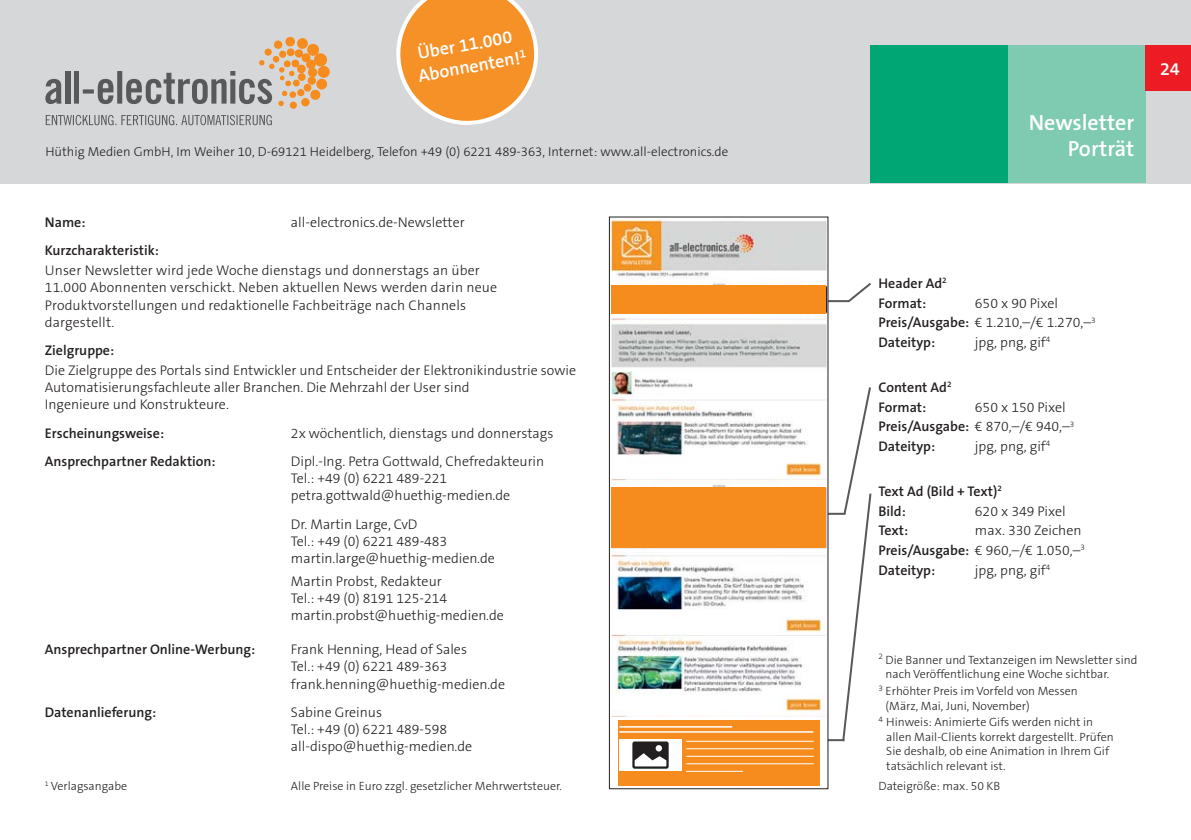
<style>
.page{position:relative;width:1191px;height:840px;background:#fff}
.page>*{position:absolute;margin:0;border:0;box-sizing:border-box;transform-origin:0 0}
.t1{font:600 22px/26px "The Sans Os F";color:#fff;text-align:right}
.t2{font:600 18px/22px "The Sans Os F";color:#fff}
.t3{font:300 14px/17px "The Sans Os F";color:#231f20}
.t4{font:600 14px/19.6px "The Sans Os F";color:#231f20}
.t5{font:300 13px "The Sans Os F";color:#231f20}
.t6{font:300 12px/14.4px "The Sans Os F";color:#231f20}
.s1{font-weight:600}
</style>
<div class="page">
<div style="left:0;top:0;width:1191px;height:183px;background:#d6d7d9"></div>
<div style="left:1008px;top:45px;width:137px;height:138px;background:#7ecbb1"></div>
<div style="left:870px;top:45px;width:138px;height:138px;background:#00a774"></div>
<div style="left:1145px;top:45px;width:46px;height:46px;background:#ed1c24"></div>
<svg style="left:396px;top:0;width:142px;height:125px"></svg>
<svg style="left:46px;top:115px;width:226px;height:10px"></svg>
<svg style="left:318px;top:66px;width:12px;height:12px"></svg>
<svg style="left:45px;top:37px;width:283px;height:70px"></svg>
<div style="left:290px;top:101px;width:7px;height:8px;background:#f68b1e;border-radius:50%"></div>
<div style="left:289px;top:91px;width:7px;height:7px;background:#f68b1e;border-radius:50%"></div>
<hr style="left:800px;top:738px;width:44px;height:2px;background:#58595b">
<hr style="left:794px;top:300px;width:55px;height:2px;background:#58595b">
<hr style="left:794px;top:512px;width:51px;height:2px;background:#58595b">
<img style="left:611px;top:219px;width:215px;height:498px">
<div style="left:609px;top:217px;width:219px;height:571px;border:1px solid #231f20"></div>
<div style="left:611px;top:717px;width:215px;height:69px;background:#fff"></div>
<div style="left:618px;top:719px;width:201px;height:66px;background:#f68b1e"></div>
<div style="left:619px;top:739px;width:63px;height:31px;background:#fff"></div>
<svg style="left:632px;top:741px;width:36px;height:27px"></svg>
<hr style="left:619px;top:725px;width:113px;height:2px;background:#fff">
<hr style="left:619px;top:730px;width:194px;height:2px;background:#fff">
<hr style="left:686px;top:748px;width:127px;height:1px;background:#fff">
<hr style="left:686px;top:755px;width:127px;height:1px;background:#fff">
<hr style="left:686px;top:763px;width:127px;height:1px;background:#fff">
<hr style="left:686px;top:740px;width:127px;height:1px;background:#fff">
<hr style="left:686px;top:770px;width:57px;height:1px;background:#fff">
<div style="left:612px;top:285px;width:214px;height:28px;background:#f68b1e"></div>
<div style="left:611px;top:486px;width:215px;height:61px;background:#f68b1e"></div>
<svg style="left:841px;top:387px;width:31px;height:355px"></svg>
<svg style="left:846px;top:283px;width:25px;height:20px"></svg>
<p class="t2" style="left:413px;top:44px;width:111px;rotate:-10deg">Über 11.000<br>Abonnenten!<sup>1</sup></p>
<p class="t5" style="left:45px;top:145px;width:684px">Hüthig Medien GmbH, Im Weiher 10, D-69121 Heidelberg, Telefon +49 (0) 6221 489-363, Internet: www.all-electronics.de</p>
<h1 class="t1" style="left:1028px;top:110px;width:107px">Newsletter<br>Porträt</h1>
<p class="t4" style="left:45px;top:213px;width:42px">Name:</p>
<p class="t3" style="left:291px;top:214px;width:175px">all-electronics.de-Newsletter</p>
<p class="t4" style="left:45px;top:241px;width:116px">Kurzcharakteristik:</p>
<p class="t3" style="left:45px;top:262px;width:454px">Unser Newsletter wird jede Woche dienstags und donnerstags an über 11.000 Abonnenten verschickt. Neben aktuellen News werden darin neue Produktvorstellungen und redaktionelle Fachbeiträge nach Channels dargestellt.</p>
<p class="t4" style="left:45px;top:341px;width:71px">Zielgruppe:</p>
<p class="t3" style="left:45px;top:362px;width:533px">Die Zielgruppe des Portals sind Entwickler und Entscheider der Elektronikindustrie sowie<br>Automatisierungsfachleute aller Branchen. Die Mehrzahl der User sind<br>Ingenieure und Konstrukteure.</p>
<p class="t4" style="left:45px;top:423px;width:121px">Erscheinungsweise:</p>
<p class="t3" style="left:291px;top:425px;width:264px">2x wöchentlich, dienstags und donnerstags</p>
<p class="t4" style="left:45px;top:452px;width:172px">Ansprechpartner Redaktion:</p>
<p class="t3" style="left:291px;top:453px;width:255px">Dipl.-Ing. Petra Gottwald, Chefredakteurin<br>Tel.: +49 (0) 6221 489-221 petra.gottwald@huethig-medien.de</p>
<p class="t3" style="left:291px;top:516px;width:205px">Dr. Martin Large, CvD<br>Tel.: +49 (0) 6221 489-483 martin.large@huethig-medien.de</p>
<p class="t3" style="left:291px;top:573px;width:214px">Martin Probst, Redakteur<br>Tel.: +49 (0) 8191 125-214 martin.probst@huethig-medien.de</p>
<p class="t4" style="left:45px;top:640px;width:212px">Ansprechpartner Online-Werbung:</p>
<p class="t3" style="left:291px;top:641px;width:216px">Frank Henning, Head of Sales<br>Tel.: +49 (0) 6221 489-363 frank.henning@huethig-medien.de</p>
<p class="t4" style="left:45px;top:702px;width:113px">Datenanlieferung:</p>
<p class="t3" style="left:291px;top:704px;width:183px">Sabine Greinus<br>Tel.: +49 (0) 6221 489-598 all-dispo@huethig-medien.de</p>
<p class="t6" style="left:45px;top:778px;width:84px"><sup>1</sup> Verlagsangabe</p>
<p class="t4" style="left:878px;top:274px;width:70px">Header Ad<sup>2<br></sup>Format:</p>
<p class="t3" style="left:878px;top:293px;width:218px;line-height:19.6px;text-indent:96px">650 x 90 Pixel<br><span class="s1">Preis/Ausgabe:</span> € 1.210,–/€ 1.270,–<sup>3<br></sup><span class="s1">Dateityp:</span></p>
<p class="t3" style="left:975px;top:334px;width:77px">jpg, png, gif<sup>4</sup></p>
<p class="t4" style="left:878px;top:378px;width:74px">Content Ad<sup>2<br></sup>Format:</p>
<p class="t3" style="left:878px;top:397px;width:197px;line-height:19.6px;text-indent:96px">650 x 150 Pixel<br><span class="s1">Preis/Ausgabe:</span> € 870,–/€ 940,–<sup>3<br></sup><span class="s1">Dateityp:</span></p>
<p class="t3" style="left:975px;top:438px;width:77px">jpg, png, gif<sup>4</sup></p>
<p class="t4" style="left:878px;top:481px;width:125px">Text Ad (Bild + Text)<sup>2<br></sup>Bild:</p>
<p class="t3" style="left:975px;top:502px;width:92px">620 x 349 Pixel</p>
<p class="t3" style="left:878px;top:521px;width:208px;line-height:19.6px;text-indent:96px">max. 330 Zeichen<br><span class="s1">Preis/Ausgabe:</span> € 960,–/€ 1.050,–<sup>3<br></sup><span class="s1">Dateityp:</span></p>
<p class="t4" style="left:878px;top:521px;width:31px">Text:</p>
<p class="t3" style="left:975px;top:561px;width:77px">jpg, png, gif<sup>4</sup></p>
<p class="t6" style="left:885px;top:653px;width:253px;text-indent:-7px"><sup>2</sup> Die Banner und Textanzeigen im Newsletter sind nach Veröffentlichung eine Woche sichtbar.</p>
<p class="t6" style="left:885px;top:684px;width:194px;text-indent:-7px"><sup>3</sup> Erhöhter Preis im Vorfeld von Messen (März, Mai, Juni, November)</p>
<p class="t6" style="left:886px;top:715px;width:229px;text-indent:-8px"><sup>4</sup> Hinweis: Animierte Gifs werden nicht in allen Mail-Clients korrekt dargestellt. Prüfen Sie deshalb, ob eine Animation in Ihrem Gif tatsächlich relevant ist.</p>
<p class="t6" style="left:291px;top:778px;width:272px">Alle Preise in Euro zzgl. gesetzlicher Mehrwertsteuer.</p>
<p class="t6" style="left:878px;top:778px;width:123px">Dateigröße: max. 50 KB</p>
<p class="t2" style="left:1160px;top:58px;width:21px">24</p>
</div>
